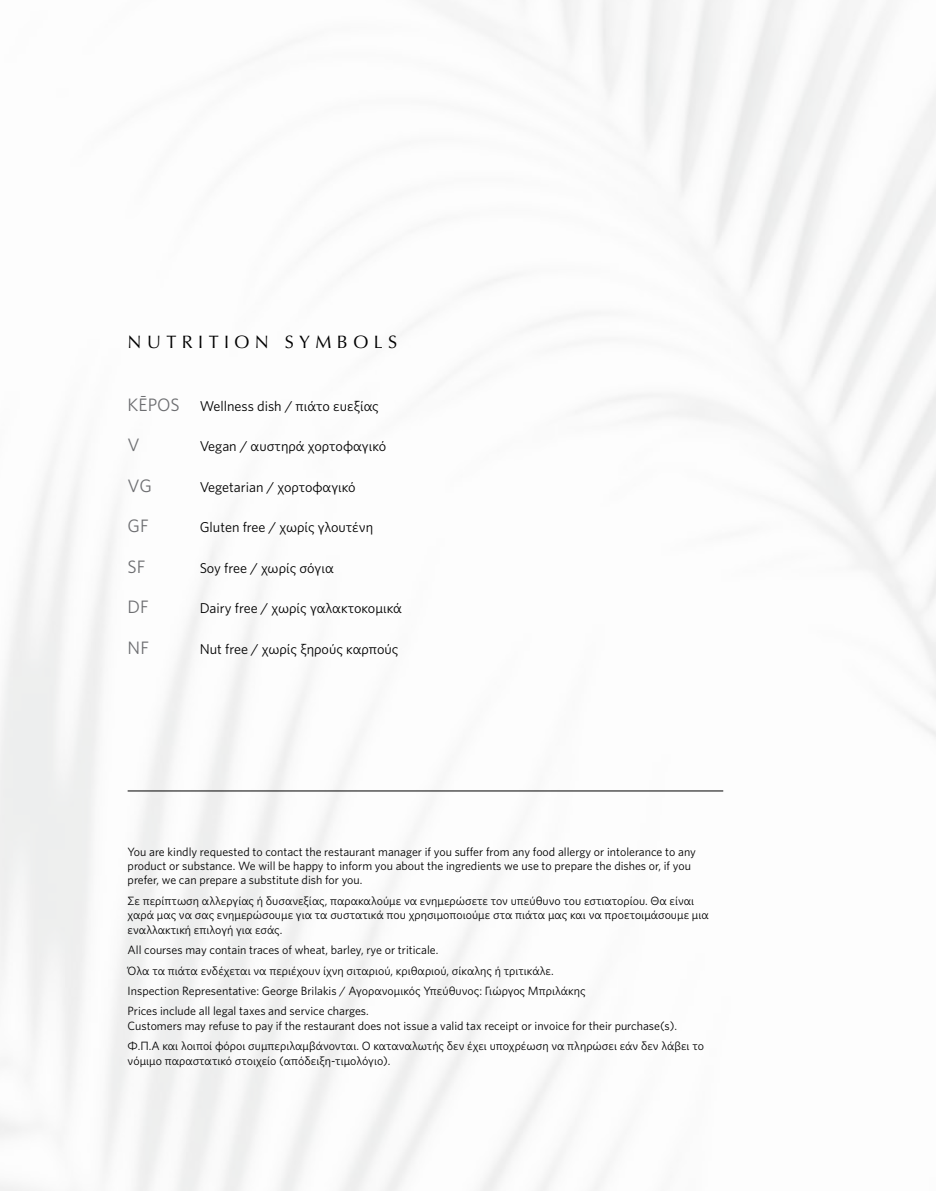
<style>
.page{position:relative;width:936px;height:1191px;background:#fff}
.page>*{position:absolute;margin:0;border:0;box-sizing:border-box;transform-origin:0 0}
.t1{font:18px "Optima";letter-spacing:.3em;color:#000}
.t2{font:18px "Whitney";color:#6d6e71}
.t3{font:14.25px "Whitney";color:#000}
.t4{font:12px/14.4px "Whitney";color:#000}
.s1{font-size:18px;color:#6d6e71}
</style>
<div class="page">
<hr style="left:128px;top:790px;width:595px;height:1px;background:#000">
<h1 class="t1" style="left:128px;top:332px;width:271px">NUTRITION SYMBOLS</h1>
<p class="t3" style="left:128px;top:396px;width:253px"><span class="s1">KĒPOS</span> Wellness dish / πιάτο ευεξίας</p>
<h1 class="t2" style="left:128px;top:433px;width:14px">V</h1>
<p class="t3" style="left:200px;top:437px;width:188px">Vegan / αυστηρά χορτοφαγικό</p>
<h1 class="t2" style="left:128px;top:473px;width:26px">VG</h1>
<p class="t3" style="left:200px;top:477px;width:158px">Vegetarian / χορτοφαγικό</p>
<h1 class="t2" style="left:128px;top:514px;width:23px">GF</h1>
<p class="t3" style="left:200px;top:518px;width:175px">Gluten free / χωρίς γλουτένη</p>
<h1 class="t2" style="left:128px;top:554px;width:19px">SF</h1>
<p class="t3" style="left:200px;top:558px;width:136px">Soy free / χωρίς σόγια</p>
<h1 class="t2" style="left:128px;top:595px;width:23px">DF</h1>
<p class="t3" style="left:200px;top:599px;width:204px">Dairy free / χωρίς γαλακτοκομικά</p>
<h1 class="t2" style="left:128px;top:635px;width:23px">NF</h1>
<p class="t3" style="left:200px;top:639px;width:200px">Nut free / χωρίς ξηρούς καρπούς</p>
<p class="t4" style="left:128px;top:844px;width:570px">You are kindly requested to contact the restaurant manager if you suffer from any food allergy or intolerance to any product or substance. We will be happy to inform you about the ingredients we use to prepare the dishes or, if you prefer, we can prepare a substitute dish for you.</p>
<p class="t4" style="left:128px;top:893px;width:582px">Σε περίπτωση αλλεργίας ή δυσανεξίας, παρακαλούμε να ενημερώσετε τον υπεύθυνο του εστιατορίου. Θα είναι χαρά μας να σας ενημερώσουμε για τα συστατικά που χρησιμοποιούμε στα πιάτα μας και να προετοιμάσουμε μια εναλλακτική επιλογή για εσάς.</p>
<p class="t4" style="left:128px;top:939px;width:459px;line-height:20.4px">All courses may contain traces of wheat, barley, rye or triticale.<br>Όλα τα πιάτα ενδέχεται να περιέχουν ίχνη σιταριού, κριθαριού, σίκαλης ή τριτικάλε.<br>Inspection Representative: George Brilakis / Αγορανομικός Υπεύθυνος: Γιώργος Μπριλάκης Prices include all legal taxes and service charges.</p>
<p class="t4" style="left:128px;top:1015px;width:578px;line-height:20.4px">Customers may refuse to pay if the restaurant does not issue a valid tax receipt or invoice for their purchase(s).<br>Φ.Π.Α και λοιποί φόροι συμπεριλαμβάνονται. Ο καταναλωτής δεν έχει υποχρέωση να πληρώσει εάν δεν λάβει το</p>
<p class="t4" style="left:128px;top:1052px;width:264px">νόμιμο παραστατικό στοιχείο (απόδειξη-τιμολόγιο).</p>
</div>
